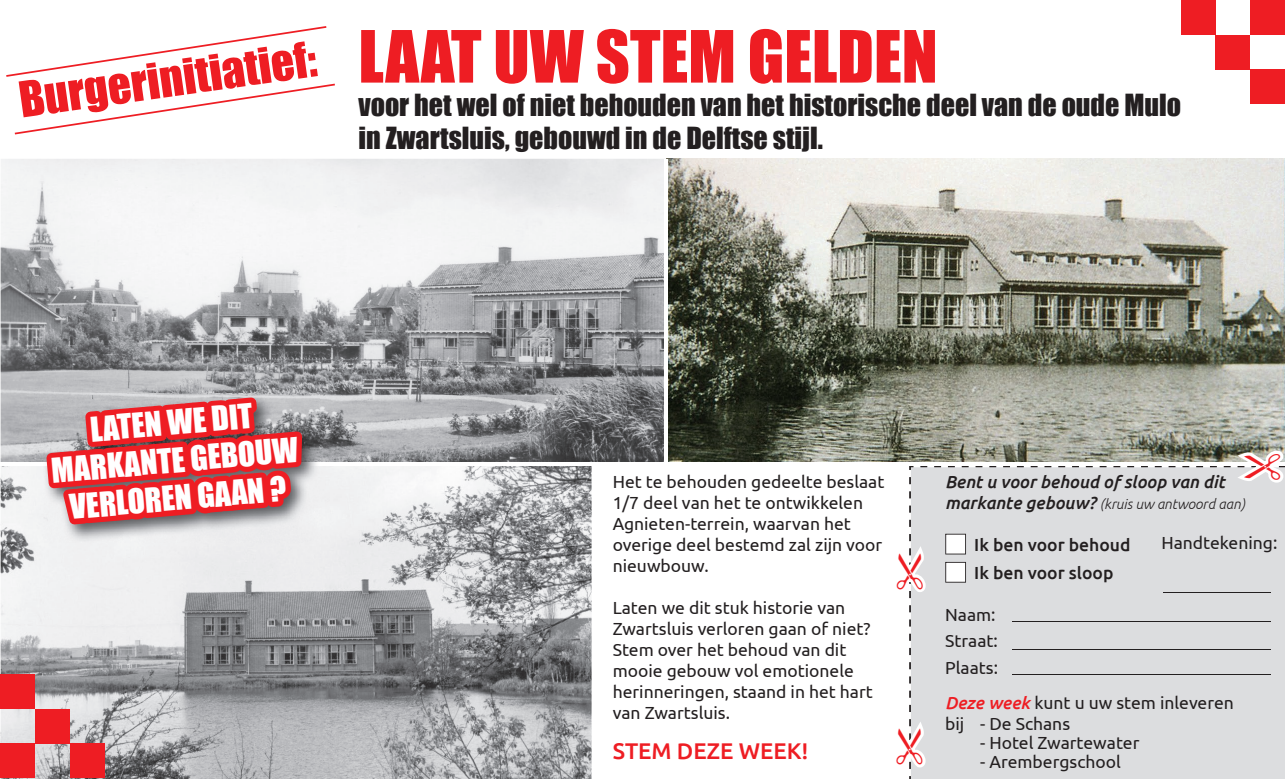
<style>
.page{position:relative;width:1285px;height:779px;background:#fff}
.page>*{position:absolute;margin:0;border:0;box-sizing:border-box;transform-origin:0 0}
.t1{font:66.5px "Impact";color:#ee1d23}
.t2{font:45.68px "Impact";color:#ee1d23}
.t3{font:31.5px/37.8px "Impact";color:#fff;text-align:center}
.t4{font:28px/33.6px "Impact";color:#231f20}
.t5{font:500 22.75px "Ubuntu";color:#ee1d23}
.t6{font:17.5px/21px "Ubuntu";color:#231f20}
.t7{font:500 17.5px/28px "Ubuntu";color:#231f20}
.t8{font:italic 500 17.5px "Ubuntu";color:#231f20}
.t9{font:italic 300 14px "Ubuntu";color:#231f20}
.s1{font-weight:500;font-size:17.5px}
.s2{font-weight:500;font-style:italic;color:#ee1d23}
</style>
<div class="page">
<div style="left:909px;top:466px;width:376px;height:313px;background:#dcdddf"></div>
<svg style="left:909px;top:477px;width:2px;height:7px"></svg>
<svg style="left:909px;top:491px;width:2px;height:7px"></svg>
<svg style="left:909px;top:505px;width:2px;height:8px"></svg>
<svg style="left:909px;top:520px;width:2px;height:7px"></svg>
<svg style="left:909px;top:605px;width:2px;height:7px"></svg>
<svg style="left:909px;top:619px;width:2px;height:7px"></svg>
<svg style="left:909px;top:634px;width:2px;height:7px"></svg>
<svg style="left:909px;top:648px;width:2px;height:7px"></svg>
<svg style="left:909px;top:662px;width:2px;height:7px"></svg>
<svg style="left:909px;top:676px;width:2px;height:7px"></svg>
<svg style="left:909px;top:690px;width:2px;height:8px"></svg>
<svg style="left:909px;top:466px;width:4px;height:4px"></svg>
<img style="left:1px;top:159px;width:1284px;height:303px">
<img style="left:1px;top:466px;width:590px;height:313px">
<svg style="left:945px;top:534px;width:21px;height:20px"></svg>
<svg style="left:945px;top:562px;width:21px;height:21px"></svg>
<hr style="left:1012px;top:621px;width:258px;height:1px;background:#231f20">
<hr style="left:1012px;top:649px;width:258px;height:1px;background:#231f20">
<hr style="left:1012px;top:674px;width:258px;height:1px;background:#231f20">
<hr style="left:664px;top:159px;width:4px;height:306px;background:#fff">
<img style="left:308px;top:394px;width:12px;height:148px">
<svg style="left:35px;top:218px;width:273px;height:425px"></svg>
<div style="left:1250px;top:0;width:35px;height:35px;background:#ee1d23"></div>
<div style="left:1215px;top:35px;width:35px;height:34px;background:#ee1d23"></div>
<div style="left:1250px;top:69px;width:35px;height:35px;background:#ee1d23"></div>
<div style="left:1181px;top:0;width:34px;height:35px;background:#ee1d23"></div>
<div style="left:1px;top:743px;width:34px;height:35px;background:#ee1d23"></div>
<div style="left:35px;top:709px;width:35px;height:34px;background:#ee1d23"></div>
<div style="left:1px;top:674px;width:34px;height:35px;background:#ee1d23"></div>
<div style="left:70px;top:743px;width:35px;height:35px;background:#ee1d23"></div>
<svg style="left:15px;top:84px;width:320px;height:50px"></svg>
<svg style="left:6px;top:26px;width:320px;height:51px"></svg>
<hr style="left:1163px;top:592px;width:107px;height:1px;background:#231f20">
<svg style="left:909px;top:705px;width:22px;height:74px"></svg>
<svg style="left:909px;top:534px;width:22px;height:64px"></svg>
<svg style="left:1224px;top:445px;width:61px;height:43px"></svg>
<h2 class="t2" style="left:14px;top:65px;width:301px;rotate:-8deg">Burgerinitiatief:</h2>
<h1 class="t1" style="left:358px;top:5px;width:581px">LAAT UW STEM GELDEN</h1>
<h3 class="t4" style="left:358px;top:87px;width:824px">voor het wel of niet behouden van het historische deel van de oude Mulo in Zwartsluis, gebouwd in de Delftse stijl.</h3>
<h3 class="t3" style="left:47px;top:413px;width:249px;rotate:-5deg">LATEN WE DIT<br>MARKANTE GEBOUW<br>VERLOREN GAAN ?</h3>
<p class="t6" style="left:613px;top:471px;width:273px">Het te behouden gedeelte beslaat<br>1/7 deel van het te ontwikkelen<br>Agnieten-terrein, waarvan het overige deel bestemd zal zijn voor nieuwbouw.</p>
<p class="t6" style="left:613px;top:597px;width:262px">Laten we dit stuk historie van<br>Zwartsluis verloren gaan of niet?<br>Stem over het behoud van dit mooie gebouw vol emotionele herinneringen, staand in het hart van Zwartsluis.</p>
<h3 class="t5" style="left:613px;top:737px;width:197px">STEM DEZE WEEK!</h3>
<p class="t8" style="left:945px;top:471px;width:281px">Bent u voor behoud of sloop van dit</p>
<p class="t9" style="left:945px;top:496px;width:301px"><span class="s1">markante gebouw?</span> (kruis uw antwoord aan)</p>
<p class="t7" style="left:974px;top:530px;width:158px">Ik ben voor behoud<br>Ik ben voor sloop</p>
<p class="t6" style="left:945px;top:601px;width:54px;line-height:26.2px">Naam:<br>Straat:<br>Plaats:</p>
<p class="t6" style="left:945px;top:691px;width:290px"><span class="s2">Deze week</span> kunt u uw stem inleveren bij - De Schans</p>
<p class="t6" style="left:980px;top:731px;width:161px">- Hotel Zwartewater</p>
<p class="t6" style="left:980px;top:751px;width:142px">- Arembergschool</p>
<p class="t6" style="left:1161px;top:531px;width:117px">Handtekening:</p>
</div>
